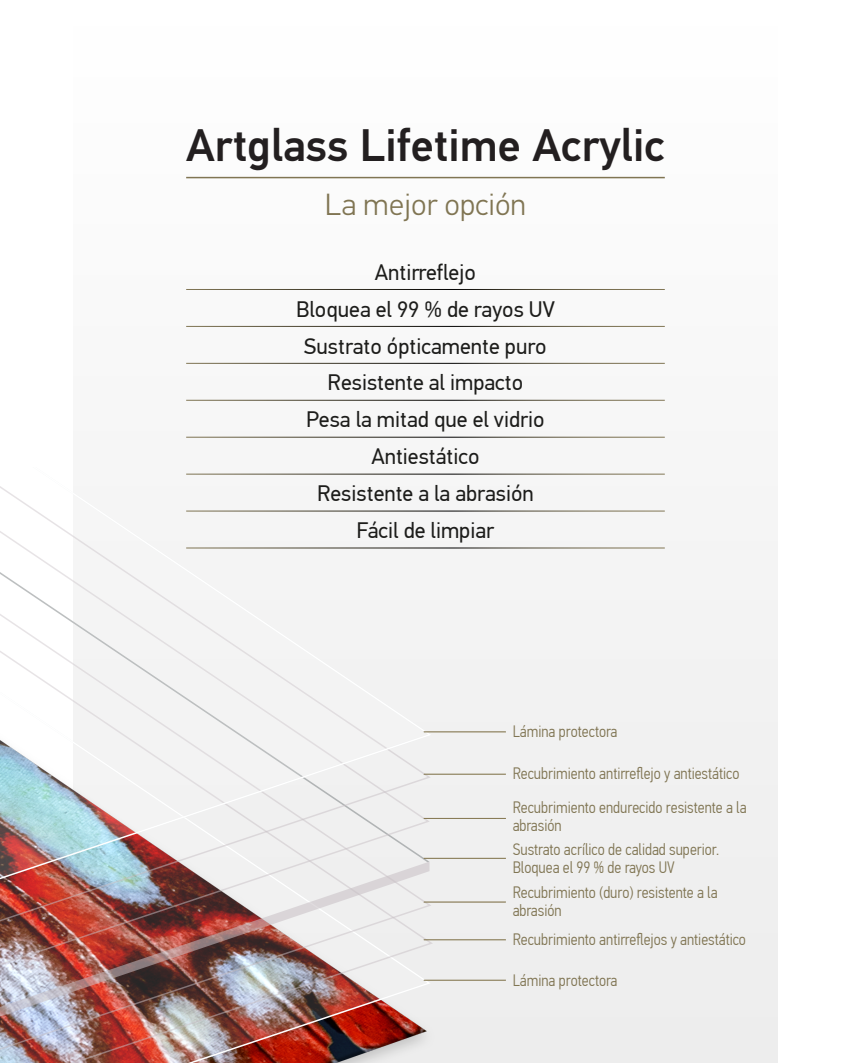
<style>
.page{position:relative;width:851px;height:1063px;background:#fff}
.page>*{position:absolute;margin:0;border:0;box-sizing:border-box;transform-origin:0 0}
.t1{font:500 45.75px "PF Din Text Pro";color:#231f20}
.t2{font:300 30.6px "PF Din Text Pro";color:#807553}
.t3{font:22.35px/36.8px "PF Din Text Pro";color:#1d1d1b;text-align:center}
.t4{font:300 16.5px/18px "PF Din Text Cond Pro";color:#807553}
</style>
<div class="page">
<div style="left:73px;top:0;width:704px;height:1063px;background:#f7f7f7"></div>
<img style="left:0;top:929px;width:431px;height:134px">
<img style="left:0;top:929px;width:430px;height:85px">
<svg style="left:0;top:473px;width:433px;height:456px"></svg>
<hr style="left:424px;top:980px;width:82px;height:1px;background:#84764e">
<hr style="left:424px;top:939px;width:82px;height:1px;background:#84764e">
<hr style="left:424px;top:902px;width:82px;height:1px;background:#84764e">
<hr style="left:424px;top:858px;width:82px;height:1px;background:#84764e">
<hr style="left:424px;top:818px;width:82px;height:1px;background:#84764e">
<hr style="left:424px;top:774px;width:82px;height:1px;background:#84764e">
<hr style="left:424px;top:732px;width:82px;height:1px;background:#84764e">
<hr style="left:186px;top:177px;width:478px;height:1px;background:#807553">
<hr style="left:186px;top:289px;width:478px;height:1px;background:#fff">
<hr style="left:186px;top:326px;width:478px;height:1px;background:#fff">
<hr style="left:186px;top:363px;width:478px;height:1px;background:#fff">
<hr style="left:186px;top:400px;width:478px;height:1px;background:#fff">
<hr style="left:186px;top:437px;width:478px;height:1px;background:#fff">
<hr style="left:186px;top:511px;width:478px;height:1px;background:#fff">
<hr style="left:186px;top:474px;width:478px;height:1px;background:#fff">
<hr style="left:186px;top:548px;width:478px;height:1px;background:#fff">
<h1 class="t1" style="left:186px;top:118px;width:480px">Artglass Lifetime Acrylic</h1>
<h2 class="t2" style="left:325px;top:187px;width:203px">La mejor opción</h2>
<h3 class="t3" style="left:296px;top:254px;width:260px">Antirreflejo<br>Bloquea el 99 % de rayos UV<br>Sustrato ópticamente puro<br>Resistente al impacto<br>Pesa la mitad que el vidrio<br>Antiestático<br>Resistente a la abrasión<br>Fácil de limpiar</h3>
<p class="t4" style="left:512px;top:722px;width:106px">Lámina protectora</p>
<p class="t4" style="left:512px;top:764px;width:228px">Recubrimiento antirreflejo y antiestático</p>
<p class="t4" style="left:512px;top:798px;width:235px">Recubrimiento endurecido resistente a la abrasión</p>
<p class="t4" style="left:512px;top:841px;width:208px">Sustrato acrílico de calidad superior.<br>Bloquea el 99 % de rayos UV</p>
<p class="t4" style="left:512px;top:883px;width:206px">Recubrimiento (duro) resistente a la abrasión</p>
<p class="t4" style="left:512px;top:931px;width:235px">Recubrimiento antirreflejos y antiestático</p>
<p class="t4" style="left:512px;top:971px;width:106px">Lámina protectora</p>
</div>
